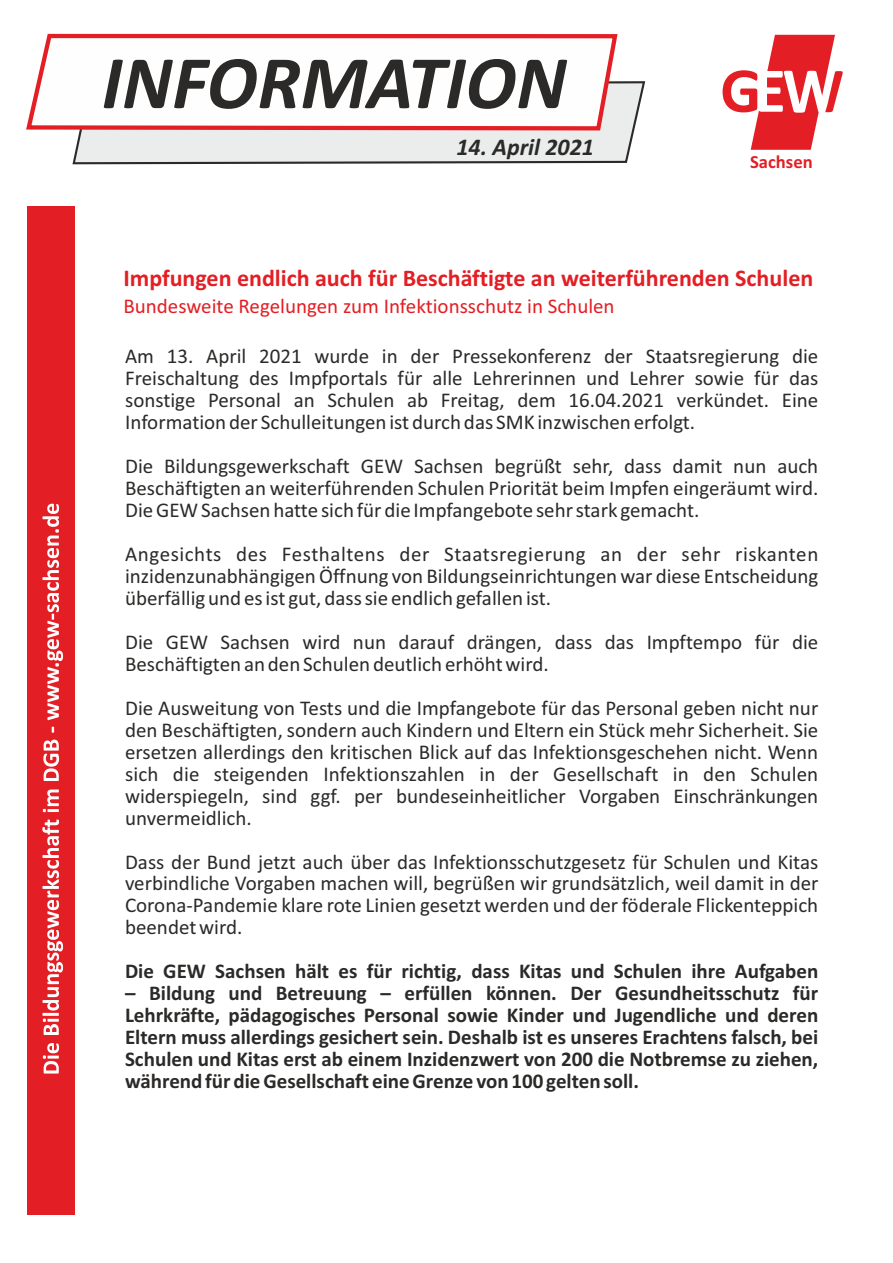
<style>
.page{position:relative;width:893px;height:1263px;background:#fff}
.page>*{position:absolute;margin:0;border:0;box-sizing:border-box;transform-origin:0 0}
.t1{font:700 64.35px "Calibri";color:#e31e24}
.t2{font:700 24px "Calibri";color:#e31e24}
.t3{font:italic 700 24px "Calibri";color:#2b2a29}
.t4{font:21px/21.9px "Calibri";color:#2b2a29;text-align:justify}
.t5{font:700 21px/21.9px "Calibri";color:#2b2a29;text-align:justify}
.t6{font:21px "Calibri";color:#e31e24}
.t7{font:700 18.6px "Calibri";color:#e31e24}
.s1{color:#fefefe}
.s2{font-size:65.7px;color:#fefefe}
</style>
<div class="page">
<div style="left:27px;top:206px;width:47px;height:1009px;background:#e31e24"></div>
<svg style="left:72px;top:81px;width:574px;height:84px;background:#dedfdf"></svg>
<svg style="left:26px;top:33px;width:594px;height:100px"></svg>
<svg style="left:104px;top:59px;width:463px;height:50px"></svg>
<svg style="left:42px;top:504px;width:21px;height:569px"></svg>
<svg style="left:751px;top:35px;width:92px;height:115px"></svg>
<p class="t3" style="left:456px;top:137px;width:139px">14. April 2021</p>
<h1 class="t1" style="left:720px;top:63px;width:122px">G<span class="s1">E</span><span class="s2">W</span></h1>
<p class="t7" style="left:750px;top:154px;width:64px">Sachsen</p>
<p class="t2" style="left:123px;top:268px;width:691px">Impfungen endlich auch für Beschäftigte an weiterführenden Schulen</p>
<p class="t6" style="left:123px;top:297px;width:493px">Bundesweite Regelungen zum Infektionsschutz in Schulen</p>
<p class="t4" style="left:125px;top:347px;width:695px">Am 13. April 2021 wurde in der Pressekonferenz der Staatsregierung die Freischaltung des Impfportals für alle Lehrerinnen und Lehrer sowie für das sonstige Personal an Schulen ab Freitag, dem 16.04.2021 verkündet. Eine Information der Schulleitungen ist durch das SMK inzwischen erfolgt.</p>
<p class="t4" style="left:125px;top:457px;width:695px">Die Bildungsgewerkschaft GEW Sachsen begrüßt sehr, dass damit nun auch Beschäftigten an weiterführenden Schulen Priorität beim Impfen eingeräumt wird.<br>Die GEW Sachsen hatte sich für die Impfangebote sehr stark gemacht.</p>
<p class="t4" style="left:125px;top:545px;width:695px">Angesichts des Festhaltens der Staatsregierung an der sehr riskanten inzidenzunabhängigen Öffnung von Bildungseinrichtungen war diese Entscheidung überfällig und es ist gut, dass sie endlich gefallen ist.</p>
<p class="t4" style="left:125px;top:632px;width:695px">Die GEW Sachsen wird nun darauf drängen, dass das Impftempo für die<br>Beschäftigten an den Schulen deutlich erhöht wird.</p>
<p class="t4" style="left:125px;top:698px;width:695px">Die Ausweitung von Tests und die Impfangebote für das Personal geben nicht nur den Beschäftigten, sondern auch Kindern und Eltern ein Stück mehr Sicherheit. Sie ersetzen allerdings den kritischen Blick auf das Infektionsgeschehen nicht. Wenn sich die steigenden Infektionszahlen in der Gesellschaft in den Schulen widerspiegeln, sind ggf. per bundeseinheitlicher Vorgaben Einschränkungen unvermeidlich.</p>
<p class="t4" style="left:125px;top:852px;width:695px">Dass der Bund jetzt auch über das Infektionsschutzgesetz für Schulen und Kitas verbindliche Vorgaben machen will, begrüßen wir grundsätzlich, weil damit in der Corona-Pandemie klare rote Linien gesetzt werden und der föderale Flickenteppich beendet wird.</p>
<p class="t5" style="left:125px;top:962px;width:695px">Die GEW Sachsen hält es für richtig, dass Kitas und Schulen ihre Aufgaben</p>
<p class="t5" style="left:125px;top:984px;width:695px">– Bildung und Betreuung – erfüllen können. Der Gesundheitsschutz für Lehrkräfte, pädagogisches Personal sowie Kinder und Jugendliche und deren Eltern muss allerdings gesichert sein. Deshalb ist es unseres Erachtens falsch, bei Schulen und Kitas erst ab einem Inzidenzwert von 200 die Notbremse zu ziehen, während für die Gesellschaft eine Grenze von 100 gelten soll.</p>
</div>
